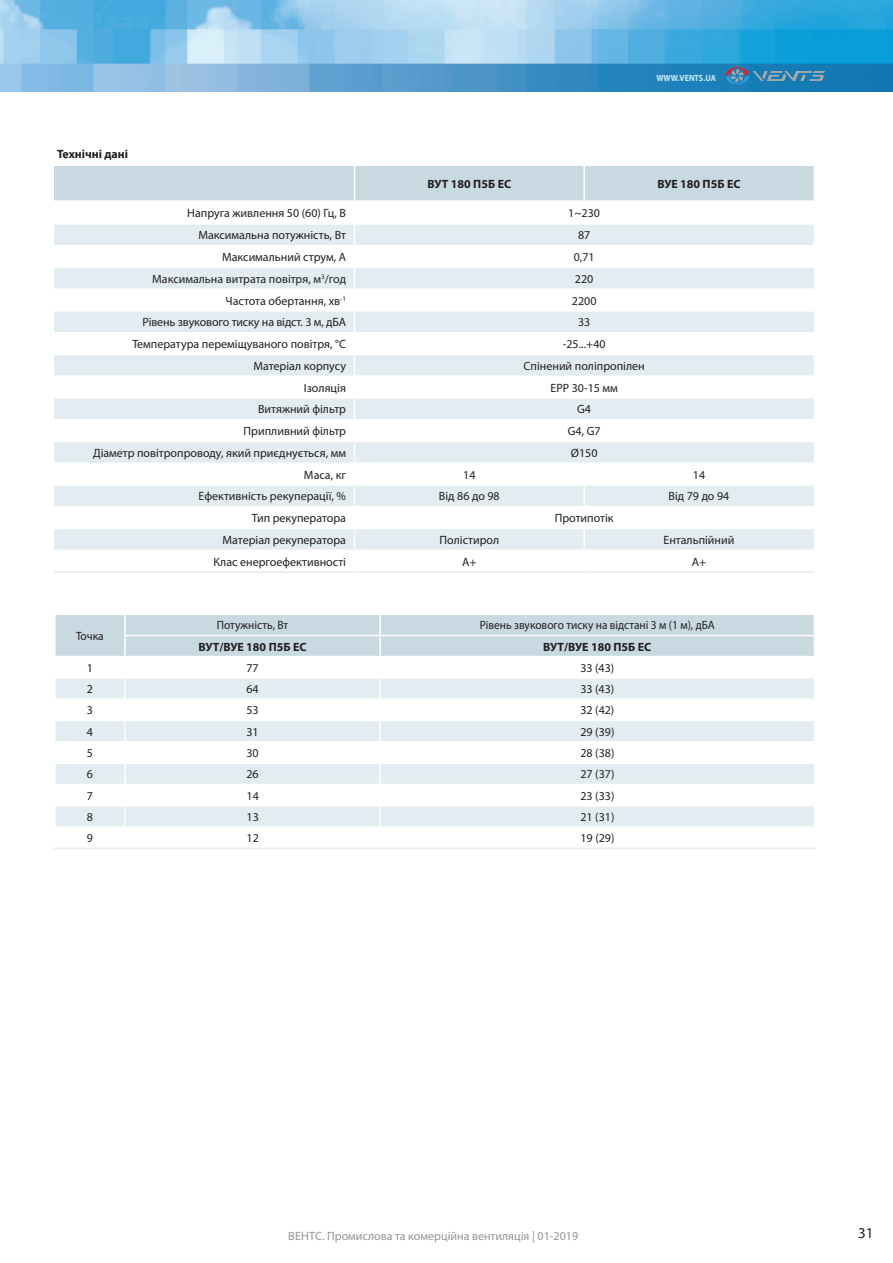
<style>
.page{position:relative;width:893px;height:1263px;background:#fff}
.page>*{position:absolute;margin:0;border:0;box-sizing:border-box;transform-origin:0 0}
.t1{font:15px "Myriad Pro";color:#231f20}
.t2{font:12px "Myriad Pro";color:#231f20}
.t3{font:700 12px "Myriad Pro";color:#231f20}
.t4{font:12px "Myriad Pro";color:#231f20;scale:.95 1}
.t5{font:12px "Myriad Pro";color:#939598}
.t6{font:700 9px "Myriad Pro";color:#c6eafa;scale:.9 1}
</style>
<div class="page">
<img style="left:0;top:0;width:893px;height:91px">
<svg style="left:726px;top:67px;width:99px;height:17px;background:#3e83af"></svg>
<svg style="left:54px;top:166px;width:760px;height:383px"></svg>
<hr style="left:355px;top:223px;width:229px;height:2px;background:#fff">
<hr style="left:584px;top:223px;width:230px;height:2px;background:#fff">
<hr style="left:54px;top:245px;width:301px;height:1px;background:#fff">
<hr style="left:355px;top:245px;width:229px;height:1px;background:#fff">
<hr style="left:584px;top:245px;width:230px;height:1px;background:#fff">
<hr style="left:54px;top:267px;width:301px;height:1px;background:#fff">
<hr style="left:355px;top:267px;width:229px;height:1px;background:#fff">
<hr style="left:584px;top:267px;width:230px;height:1px;background:#fff">
<hr style="left:54px;top:288px;width:301px;height:2px;background:#fff">
<hr style="left:355px;top:288px;width:229px;height:2px;background:#fff">
<hr style="left:584px;top:288px;width:230px;height:2px;background:#fff">
<hr style="left:54px;top:310px;width:301px;height:2px;background:#fff">
<hr style="left:355px;top:310px;width:229px;height:2px;background:#fff">
<hr style="left:584px;top:310px;width:230px;height:2px;background:#fff">
<hr style="left:355px;top:332px;width:229px;height:1px;background:#fff">
<hr style="left:584px;top:332px;width:230px;height:1px;background:#fff">
<hr style="left:355px;top:354px;width:229px;height:1px;background:#fff">
<hr style="left:584px;top:354px;width:230px;height:1px;background:#fff">
<hr style="left:54px;top:375px;width:301px;height:2px;background:#fff">
<hr style="left:355px;top:375px;width:229px;height:2px;background:#fff">
<hr style="left:584px;top:375px;width:230px;height:2px;background:#fff">
<hr style="left:54px;top:397px;width:301px;height:2px;background:#fff">
<hr style="left:355px;top:397px;width:229px;height:2px;background:#fff">
<hr style="left:584px;top:397px;width:230px;height:2px;background:#fff">
<hr style="left:54px;top:419px;width:301px;height:1px;background:#fff">
<hr style="left:355px;top:419px;width:229px;height:1px;background:#fff">
<hr style="left:584px;top:419px;width:230px;height:1px;background:#fff">
<hr style="left:54px;top:441px;width:301px;height:1px;background:#fff">
<hr style="left:355px;top:441px;width:229px;height:1px;background:#fff">
<hr style="left:584px;top:441px;width:230px;height:1px;background:#fff">
<hr style="left:54px;top:462px;width:301px;height:2px;background:#fff">
<hr style="left:355px;top:462px;width:229px;height:2px;background:#fff">
<hr style="left:584px;top:462px;width:230px;height:2px;background:#fff">
<hr style="left:54px;top:484px;width:301px;height:2px;background:#fff">
<hr style="left:355px;top:484px;width:229px;height:2px;background:#fff">
<hr style="left:584px;top:484px;width:230px;height:2px;background:#fff">
<hr style="left:54px;top:506px;width:301px;height:1px;background:#fff">
<hr style="left:355px;top:506px;width:229px;height:1px;background:#fff">
<hr style="left:584px;top:506px;width:230px;height:1px;background:#fff">
<hr style="left:54px;top:528px;width:301px;height:1px;background:#fff">
<hr style="left:355px;top:528px;width:229px;height:1px;background:#fff">
<hr style="left:584px;top:528px;width:230px;height:1px;background:#fff">
<hr style="left:54px;top:571px;width:301px;height:2px;background:#e2ecf1">
<hr style="left:355px;top:571px;width:229px;height:2px;background:#e2ecf1">
<hr style="left:584px;top:571px;width:230px;height:2px;background:#e2ecf1">
<svg style="left:54px;top:615px;width:761px;height:233px"></svg>
<hr style="left:54px;top:848px;width:71px;height:1px;background:#e2ecf1">
<hr style="left:125px;top:848px;width:255px;height:1px;background:#e2ecf1">
<hr style="left:380px;top:848px;width:435px;height:1px;background:#e2ecf1">
<p class="t3" style="left:57px;top:146px;width:73px">Технічні дані</p>
<p class="t6" style="left:656px;top:72px;width:68px">WWW.VENTS.UA</p>
<p class="t3" style="left:427px;top:176px;width:85px">ВУТ 180 П5Б ЕС</p>
<p class="t3" style="left:657px;top:176px;width:85px">ВУЕ 180 П5Б ЕС</p>
<p class="t2" style="left:187px;top:206px;width:160px">Напруга живлення 50 (60) Гц, В</p>
<p class="t2" style="left:568px;top:206px;width:33px">1~230</p>
<p class="t2" style="left:198px;top:228px;width:149px">Максимальна потужність, Вт</p>
<p class="t2" style="left:578px;top:228px;width:14px">87</p>
<p class="t2" style="left:222px;top:250px;width:125px">Максимальний струм, А</p>
<p class="t2" style="left:574px;top:250px;width:22px">0,71</p>
<p class="t2" style="left:152px;top:271px;width:195px">Максимальна витрата повітря, м<sup>3</sup>/год</p>
<p class="t2" style="left:575px;top:271px;width:20px">220</p>
<p class="t2" style="left:226px;top:293px;width:122px">Частота обертання, хв<sup>-1</sup></p>
<p class="t2" style="left:572px;top:293px;width:26px">2200</p>
<p class="t2" style="left:143px;top:315px;width:205px">Рівень звукового тиску на відст. 3 м, дБА</p>
<p class="t2" style="left:578px;top:315px;width:14px">33</p>
<p class="t2" style="left:132px;top:337px;width:215px">Температура переміщуваного повітря, °С</p>
<p class="t2" style="left:563px;top:337px;width:44px">-25...+40</p>
<p class="t2" style="left:254px;top:358px;width:94px">Матеріал корпусу</p>
<p class="t2" style="left:524px;top:358px;width:123px">Спінений поліпропілен</p>
<p class="t2" style="left:304px;top:380px;width:44px">Ізоляція</p>
<p class="t2" style="left:550px;top:380px;width:69px">EPP 30-15 мм</p>
<p class="t2" style="left:258px;top:402px;width:89px">Витяжний фільтр</p>
<p class="t2" style="left:577px;top:402px;width:15px">G4</p>
<p class="t2" style="left:244px;top:424px;width:104px">Припливний фільтр</p>
<p class="t2" style="left:568px;top:424px;width:34px">G4, G7</p>
<p class="t2" style="left:93px;top:445px;width:254px">Діаметр повітропроводу, який приєднується, мм</p>
<p class="t2" style="left:571px;top:445px;width:28px">Ø150</p>
<p class="t2" style="left:304px;top:467px;width:44px">Маса, кг</p>
<p class="t2" style="left:463px;top:467px;width:14px">14</p>
<p class="t2" style="left:693px;top:467px;width:14px">14</p>
<p class="t2" style="left:199px;top:489px;width:149px">Ефективність рекуперації, %</p>
<p class="t2" style="left:439px;top:489px;width:62px">Від 86 до 98</p>
<p class="t2" style="left:669px;top:489px;width:62px">Від 79 до 94</p>
<p class="t2" style="left:252px;top:511px;width:96px">Тип рекуператора</p>
<p class="t2" style="left:555px;top:511px;width:60px">Протипотік</p>
<p class="t2" style="left:223px;top:532px;width:125px">Матеріал рекуператора</p>
<p class="t2" style="left:439px;top:532px;width:61px">Полістирол</p>
<p class="t2" style="left:664px;top:532px;width:72px">Ентальпійний</p>
<p class="t2" style="left:213px;top:554px;width:134px">Клас енергоефективності</p>
<p class="t2" style="left:462px;top:554px;width:16px">A+</p>
<p class="t2" style="left:692px;top:554px;width:16px">A+</p>
<p class="t4" style="left:76px;top:628px;width:31px">Точка</p>
<p class="t4" style="left:217px;top:618px;width:77px">Потужність, Вт</p>
<p class="t4" style="left:480px;top:618px;width:249px">Рівень звукового тиску на відстані 3 м (1 м), дБА</p>
<p class="t3" style="left:199px;top:639px;width:110px">ВУТ/ВУЕ 180 П5Б ЕС</p>
<p class="t3" style="left:543px;top:639px;width:110px">ВУТ/ВУЕ 180 П5Б ЕС</p>
<p class="t2" style="left:87px;top:660px;width:8px">1</p>
<p class="t2" style="left:246px;top:660px;width:14px">77</p>
<p class="t2" style="left:580px;top:660px;width:35px">33 (43)</p>
<p class="t2" style="left:87px;top:682px;width:8px">2</p>
<p class="t2" style="left:246px;top:682px;width:14px">64</p>
<p class="t2" style="left:580px;top:682px;width:35px">33 (43)</p>
<p class="t2" style="left:87px;top:703px;width:8px">3</p>
<p class="t2" style="left:246px;top:703px;width:14px">53</p>
<p class="t2" style="left:580px;top:703px;width:35px">32 (42)</p>
<p class="t2" style="left:87px;top:724px;width:8px">4</p>
<p class="t2" style="left:246px;top:724px;width:14px">31</p>
<p class="t2" style="left:580px;top:724px;width:35px">29 (39)</p>
<p class="t2" style="left:87px;top:745px;width:8px">5</p>
<p class="t2" style="left:246px;top:745px;width:14px">30</p>
<p class="t2" style="left:580px;top:745px;width:35px">28 (38)</p>
<p class="t2" style="left:87px;top:767px;width:8px">6</p>
<p class="t2" style="left:246px;top:767px;width:14px">26</p>
<p class="t2" style="left:580px;top:767px;width:35px">27 (37)</p>
<p class="t2" style="left:87px;top:788px;width:8px">7</p>
<p class="t2" style="left:246px;top:788px;width:14px">14</p>
<p class="t2" style="left:580px;top:788px;width:35px">23 (33)</p>
<p class="t2" style="left:87px;top:809px;width:8px">8</p>
<p class="t2" style="left:247px;top:809px;width:14px">13</p>
<p class="t2" style="left:580px;top:809px;width:35px">21 (31)</p>
<p class="t2" style="left:87px;top:831px;width:8px">9</p>
<p class="t2" style="left:247px;top:831px;width:14px">12</p>
<p class="t2" style="left:580px;top:831px;width:35px">19 (29)</p>
<p class="t5" style="left:288px;top:1229px;width:291px">ВЕНТС. Промислова та комерційна вентиляція | 01-2019</p>
<p class="t1" style="left:858px;top:1224px;width:17px">31</p>
</div>
